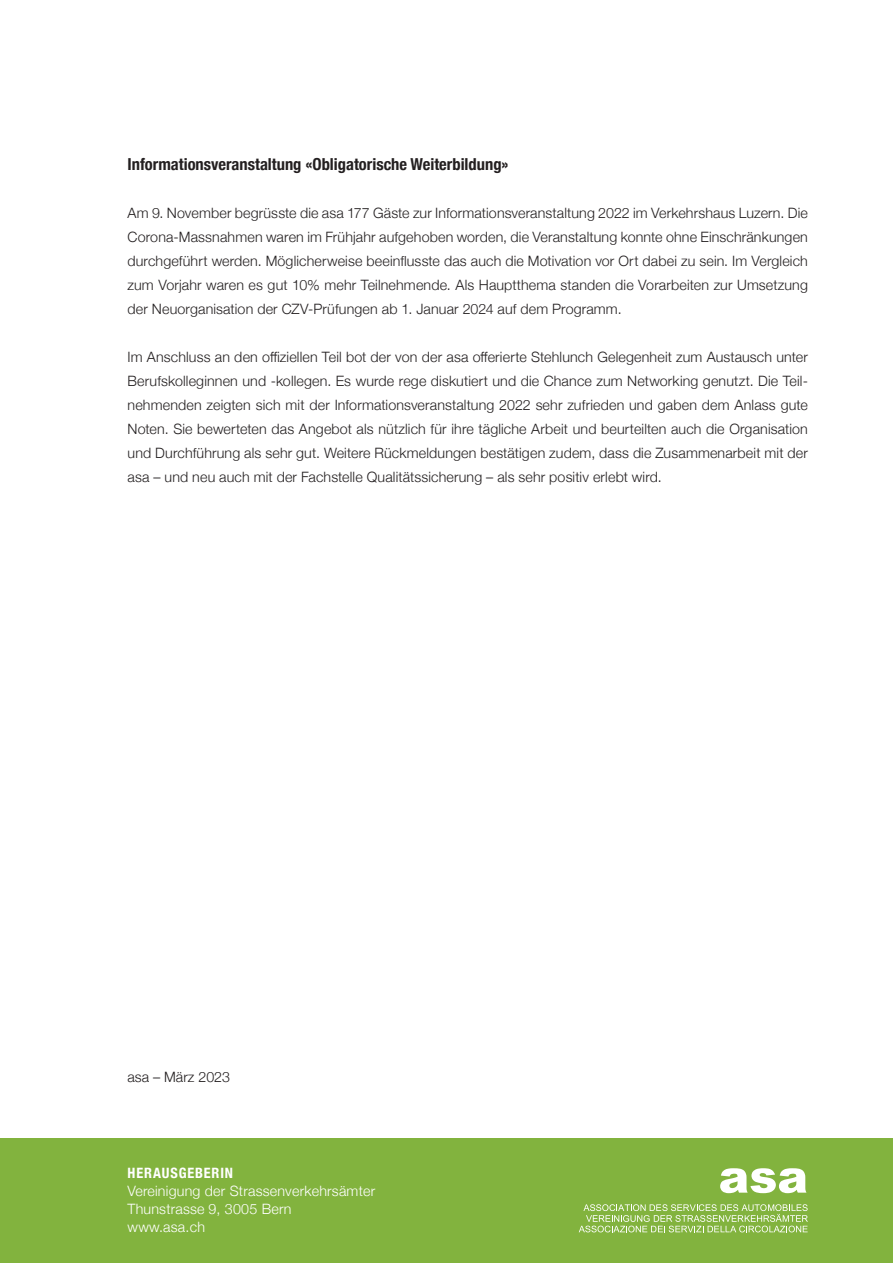
<style>
.page{position:relative;width:893px;height:1263px;background:#fff}
.page>*{position:absolute;margin:0;border:0;box-sizing:border-box;transform-origin:0 0}
.t1{font:700 condensed 16.5px "Helvetica Neue";color:#231f20}
.t2{font:300 14.25px/24px "Helvetica Neue";letter-spacing:.01em;color:#231f20;text-align:justify}
.t3{font:300 14.25px/18px "Helvetica Neue";letter-spacing:.015em;color:#fff}
.t4{font:700 condensed 14.25px "Helvetica Neue";letter-spacing:.06em;color:#fff}
</style>
<div class="page">
<div style="left:0;top:1138px;width:893px;height:124px;background:#82b33e"></div>
<svg style="left:720px;top:1168px;width:86px;height:25px"></svg>
<svg style="left:579px;top:1204px;width:229px;height:28px"></svg>
<p class="t1" style="left:128px;top:150px;width:383px">Informationsveranstaltung «Obligatorische Weiterbildung»</p>
<p class="t2" style="left:128px;top:200px;width:682px">Am 9. November begrüsste die asa 177 Gäste zur Informationsveranstaltung 2022 im Verkehrshaus Luzern. Die Corona-Massnahmen waren im Frühjahr aufgehoben worden, die Veranstaltung konnte ohne Einschränkungen durchgeführt werden. Möglicherweise beeinflusste das auch die Motivation vor Ort dabei zu sein. Im Vergleich zum Vorjahr waren es gut 10% mehr Teilnehmende. Als Hauptthema standen die Vorarbeiten zur Umsetzung der Neuorganisation der CZV-Prüfungen ab 1. Januar 2024 auf dem Programm.</p>
<p class="t2" style="left:128px;top:344px;width:682px">Im Anschluss an den offiziellen Teil bot der von der asa offerierte Stehlunch Gelegenheit zum Austausch unter Berufskolleginnen und -kollegen. Es wurde rege diskutiert und die Chance zum Networking genutzt. Die Teil&shy;nehmenden zeigten sich mit der Informationsveranstaltung 2022 sehr zufrieden und gaben dem Anlass gute Noten. Sie bewerteten das Angebot als nützlich für ihre tägliche Arbeit und beurteilten auch die Organisation und Durchführung als sehr gut. Weitere Rückmeldungen bestätigen zudem, dass die Zusammenarbeit mit der asa – und neu auch mit der Fachstelle Qualitätssicherung – als sehr positiv erlebt wird.</p>
<p class="t2" style="left:128px;top:1064px;width:104px">asa – März 2023</p>
<p class="t4" style="left:128px;top:1161px;width:107px">HERAUSGEBERIN</p>
<p class="t3" style="left:128px;top:1181px;width:249px">Vereinigung der Strassenverkehrsämter<br>Thunstrasse 9, 3005 Bern<br>www.asa.ch</p>
</div>
